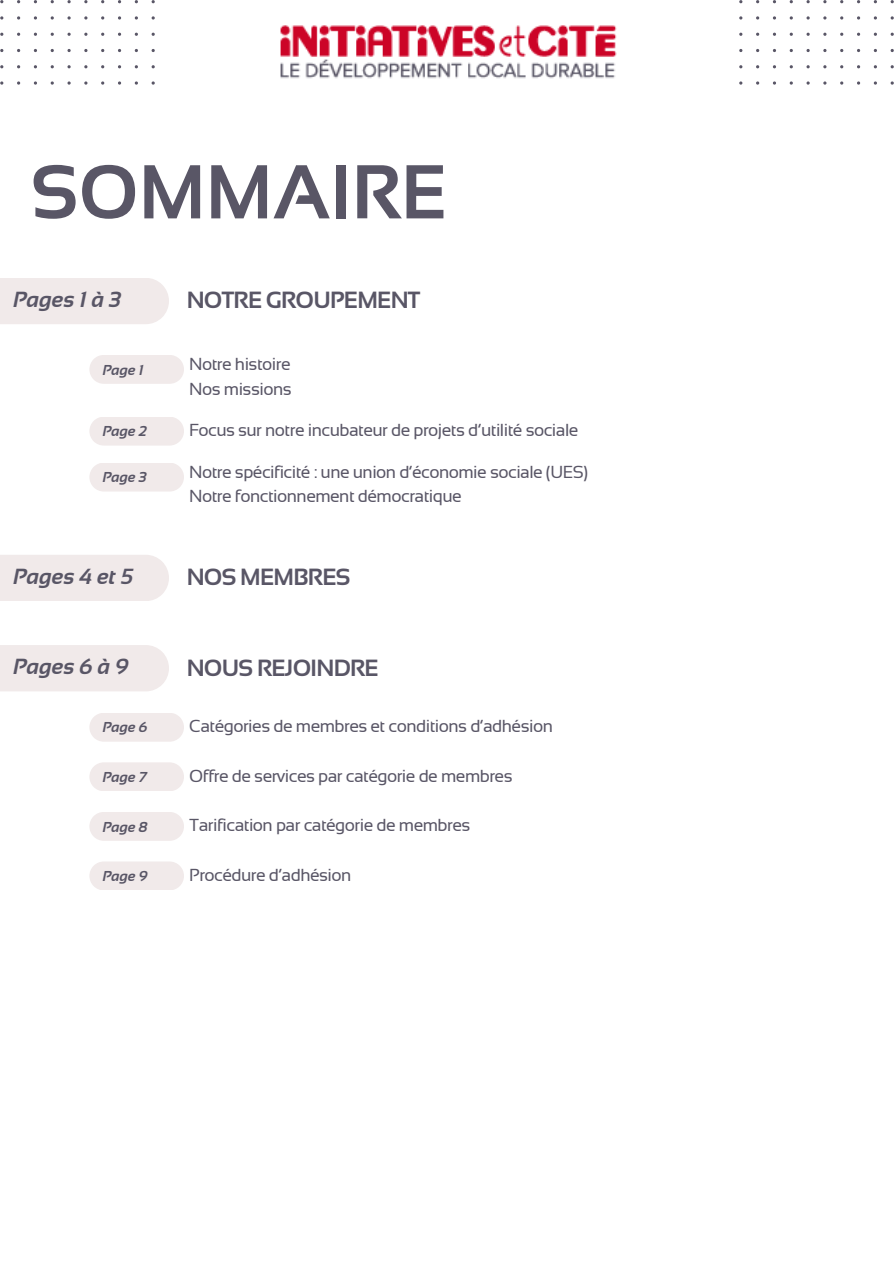
<style>
.page{position:relative;width:894px;height:1264px;background:#fff}
.page>*{position:absolute;margin:0;border:0;box-sizing:border-box;transform-origin:0 0}
.t1{font:700 76.05px "Sansation";color:#595666}
.t2{font:700 23.4px "Sansation";letter-spacing:-.03em;color:#595666}
.t3{font:italic 700 21.9px "Sansation";color:#595666}
.t4{font:17.4px "Sansation";letter-spacing:-.03em;color:#595666}
.t5{font:italic 700 14.4px "Sansation";color:#595666}
</style>
<div class="page">
<div style="left:0;top:278px;width:169px;height:46px;background:#f1eaea"></div>
<div style="left:0;top:645px;width:169px;height:46px;background:#f1eaea"></div>
<svg style="left:89px;top:355px;width:95px;height:29px;background:#f2ebeb"></svg>
<div style="left:89px;top:463px;width:95px;height:28px;background:#f1eaea"></div>
<div style="left:0;top:555px;width:169px;height:46px;background:#f1eaea"></div>
<div style="left:89px;top:417px;width:95px;height:28px;background:#f1eaea"></div>
<div style="left:89px;top:713px;width:95px;height:28px;background:#f1eaea"></div>
<svg style="left:89px;top:762px;width:95px;height:29px;background:#f2ebeb"></svg>
<div style="left:89px;top:812px;width:95px;height:28px;background:#f1eaea"></div>
<svg style="left:89px;top:861px;width:95px;height:29px;background:#f2ebeb"></svg>
<img style="left:280px;top:25px;width:337px;height:54px">
<svg style="left:0;top:0;width:155px;height:85px"></svg>
<svg style="left:739px;top:0;width:154px;height:85px"></svg>
<p class="t1" style="left:31px;top:149px;width:417px">SOMMAIRE</p>
<p class="t3" style="left:14px;top:287px;width:109px">Pages 1 à 3</p>
<p class="t2" style="left:187px;top:287px;width:235px">NOTRE GROUPEMENT</p>
<p class="t5" style="left:103px;top:361px;width:42px">Page 1</p>
<h2 class="t4" style="left:189px;top:354px;width:103px">Notre histoire</h2>
<h4 class="t4" style="left:189px;top:379px;width:104px">Nos missions</h4>
<h3 class="t5" style="left:103px;top:423px;width:46px">Page 2</h3>
<h4 class="t4" style="left:189px;top:420px;width:390px">Focus sur notre incubateur de projets d’utilité sociale</h4>
<p class="t5" style="left:103px;top:469px;width:45px">Page 3</p>
<h4 class="t4" style="left:189px;top:462px;width:400px">Notre spécificité : une union d’économie sociale (UES)</h4>
<h4 class="t4" style="left:189px;top:486px;width:274px">Notre fonctionnement démocratique</h4>
<p class="t3" style="left:14px;top:564px;width:121px">Pages 4 et 5</p>
<h4 class="t2" style="left:187px;top:564px;width:165px">NOS MEMBRES</h4>
<h1 class="t3" style="left:14px;top:654px;width:117px">Pages 6 à 9</h1>
<h3 class="t2" style="left:187px;top:654px;width:193px">NOUS REJOINDRE</h3>
<h3 class="t5" style="left:103px;top:719px;width:46px">Page 6</h3>
<h2 class="t4" style="left:189px;top:716px;width:365px">Catégories de membres et conditions d’adhésion</h2>
<h4 class="t5" style="left:103px;top:769px;width:46px">Page 7</h4>
<h2 class="t4" style="left:189px;top:766px;width:325px">Offre de services par catégorie de membres</h2>
<h4 class="t5" style="left:103px;top:818px;width:47px">Page 8</h4>
<p class="t4" style="left:189px;top:815px;width:282px">Tarification par catégorie de membres</p>
<h4 class="t5" style="left:103px;top:868px;width:46px">Page 9</h4>
<p class="t4" style="left:189px;top:865px;width:164px">Procédure d’adhésion</p>
</div>
